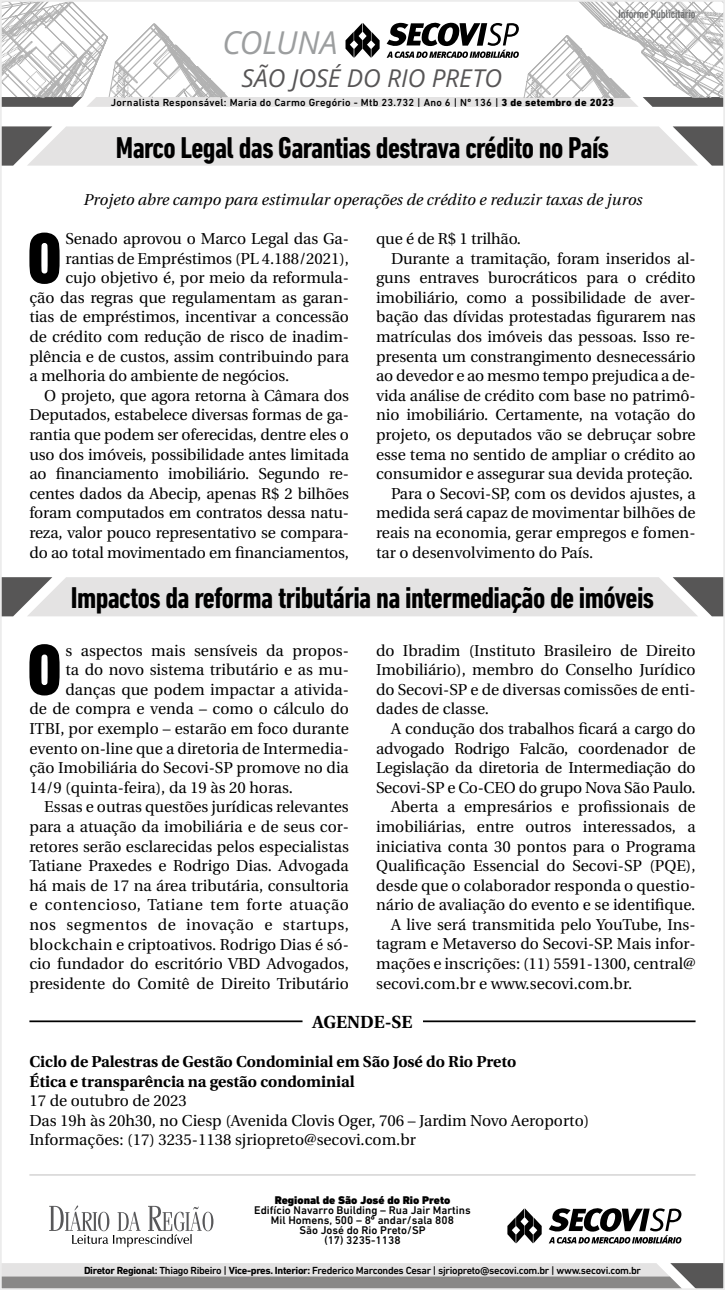
<style>
.page{position:relative;width:725px;height:1290px;background:#fff}
.page>*{position:absolute;margin:0;border:0;box-sizing:border-box;transform-origin:0 0}
.t1{font:800 condensed 73.33px "DIN Next LT Pro";color:#000}
.t2{font:italic 31.5px "Open Sans";letter-spacing:-.01em;color:#9c9e9f}
.t3{font:700 condensed 30.62px "DIN Next LT Pro";letter-spacing:-.02em;color:#000}
.t4{font:italic 24.5px "Open Sans";letter-spacing:-.005em;color:#575556}
.t5{font:700 17.5px "Utopia";color:#000}
.t6{font:15.75px/19.6px "Utopia";letter-spacing:-.005em;color:#000;text-align:justify}
.t7{font:700 15.75px/19.6px "Utopia";color:#000}
.t8{font:15.75px "Utopia";letter-spacing:.03em;color:#000}
.t9{font:italic 15.75px "Utopia";letter-spacing:.005em;color:#000}
.t10{font:500 condensed 12.25px "DIN Next LT Pro";letter-spacing:-.01em;color:#707172}
.t11{font:500 11.38px/9.8px "DIN Next LT Pro";color:#000;text-align:center}
.t12{font:900 11.38px "DIN Next LT Pro";color:#000}
.t13{font:500 10.5px "DIN Next LT Pro";letter-spacing:-.03em;color:#000}
.t14{font:500 10.5px "DIN Next LT Pro";letter-spacing:.025em;color:#000}
.s1{font-weight:800}
.s2{font-weight:700}
</style>
<div class="page">
<svg style="left:3px;top:1263px;width:718px;height:24px;background:#b8b7b6"></svg>
<hr style="left:29px;top:1174px;width:666px;height:2px;background:#dbdada">
<svg style="left:3px;top:126px;width:718px;height:40px;background:#dad9d9"></svg>
<svg style="left:3px;top:577px;width:718px;height:39px;background:#d9d8d8"></svg>
<hr style="left:29px;top:1020px;width:273px;height:2px;background:#000">
<hr style="left:422px;top:1020px;width:273px;height:2px;background:#000">
<svg style="left:49px;top:1205px;width:164px;height:42px"></svg>
<svg style="left:507px;top:1208px;width:34px;height:35px"></svg>
<svg style="left:548px;top:1208px;width:133px;height:35px"></svg>
<svg style="left:3px;top:0;width:722px;height:107px"></svg>
<h2 class="t2" style="left:222px;top:20px;width:116px">COLUNA</h2>
<h3 class="t4" style="left:241px;top:61px;width:262px">SÃO JOSÉ DO RIO PRETO</h3>
<p class="t10" style="left:618px;top:7px;width:79px">Informe Publicitário</p>
<p class="t14" style="left:111px;top:96px;width:504px">Jornalista Responsável: Maria do Carmo Gregório - Mtb 23.732 | Ano 6 | Nº 136 | <span class="s1">3 de setembro de 2023</span></p>
<h3 class="t3" style="left:116px;top:130px;width:494px">Marco Legal das Garantias destrava crédito no País</h3>
<p class="t9" style="left:83px;top:191px;width:560px">Projeto abre campo para estimular operações de crédito e reduzir taxas de juros</p>
<h1 class="t1" style="left:27px;top:216px;width:36px">O</h1>
<p class="t6" style="left:65px;top:229px;width:285px">Senado aprovou o Marco Legal das Ga-</p>
<p class="t6" style="left:65px;top:249px;width:285px">rantias de Empréstimos (PL 4.188/2021),</p>
<p class="t6" style="left:65px;top:268px;width:285px">cujo objetivo é, por meio da reformula-</p>
<p class="t6" style="left:29px;top:288px;width:321px">ção das regras que regulamentam as garan-</p>
<p class="t6" style="left:29px;top:308px;width:321px">tias de empréstimos, incentivar a concessão</p>
<p class="t6" style="left:29px;top:327px;width:321px">de crédito com redução de risco de inadim-</p>
<p class="t6" style="left:29px;top:347px;width:321px">plência e de custos, assim contribuindo para</p>
<p class="t6" style="left:29px;top:366px;width:261px">a melhoria do ambiente de negócios.</p>
<p class="t6" style="left:44px;top:386px;width:306px">O projeto, que agora retorna à Câmara dos</p>
<p class="t6" style="left:29px;top:405px;width:321px">Deputados, estabelece diversas formas de ga-</p>
<p class="t6" style="left:29px;top:425px;width:321px">rantia que podem ser oferecidas, dentre eles o</p>
<p class="t6" style="left:29px;top:445px;width:321px">uso dos imóveis, possibilidade antes limitada</p>
<p class="t6" style="left:29px;top:464px;width:321px">ao financiamento imobiliário. Segundo re-</p>
<p class="t6" style="left:29px;top:484px;width:321px">centes dados da Abecip, apenas R$ 2 bilhões</p>
<p class="t6" style="left:29px;top:503px;width:321px">foram computados em contratos dessa natu-</p>
<p class="t6" style="left:29px;top:523px;width:321px">reza, valor pouco representativo se compara-</p>
<p class="t6" style="left:29px;top:543px;width:321px">do ao total movimentado em financiamentos,</p>
<p class="t6" style="left:376px;top:229px;width:146px">que é de R$ 1 trilhão.</p>
<p class="t6" style="left:391px;top:249px;width:306px">Durante a tramitação, foram inseridos al-</p>
<p class="t6" style="left:376px;top:268px;width:321px">guns entraves burocráticos para o crédito</p>
<p class="t6" style="left:376px;top:288px;width:321px">imobiliário, como a possibilidade de aver-</p>
<p class="t6" style="left:376px;top:308px;width:321px">bação das dívidas protestadas figurarem nas</p>
<p class="t6" style="left:376px;top:327px;width:321px">matrículas dos imóveis das pessoas. Isso re-</p>
<p class="t6" style="left:376px;top:347px;width:321px">presenta um constrangimento desnecessário</p>
<p class="t6" style="left:376px;top:366px;width:321px">ao devedor e ao mesmo tempo prejudica a de-</p>
<p class="t6" style="left:376px;top:386px;width:321px">vida análise de crédito com base no patrimô-</p>
<p class="t6" style="left:376px;top:405px;width:321px">nio imobiliário. Certamente, na votação do</p>
<p class="t6" style="left:376px;top:425px;width:321px">projeto, os deputados vão se debruçar sobre</p>
<p class="t6" style="left:376px;top:445px;width:321px">esse tema no sentido de ampliar o crédito ao</p>
<p class="t6" style="left:376px;top:464px;width:318px">consumidor e assegurar sua devida proteção.</p>
<p class="t6" style="left:391px;top:484px;width:306px">Para o Secovi-SP, com os devidos ajustes, a</p>
<p class="t6" style="left:376px;top:503px;width:321px">medida será capaz de movimentar bilhões de</p>
<p class="t6" style="left:376px;top:523px;width:321px">reais na economia, gerar empregos e fomen-</p>
<p class="t6" style="left:376px;top:543px;width:218px">tar o desenvolvimento do País.</p>
<h3 class="t3" style="left:71px;top:580px;width:584px">Impactos da reforma tributária na intermediação de imóveis</h3>
<h1 class="t1" style="left:27px;top:628px;width:36px">O</h1>
<p class="t6" style="left:65px;top:641px;width:285px">s aspectos mais sensíveis da propos-</p>
<p class="t6" style="left:65px;top:660px;width:285px">ta do novo sistema tributário e as mu-</p>
<p class="t6" style="left:65px;top:680px;width:285px">danças que podem impactar a ativida-</p>
<p class="t6" style="left:29px;top:699px;width:321px">de de compra e venda – como o cálculo do</p>
<p class="t6" style="left:29px;top:719px;width:321px">ITBI, por exemplo – estarão em foco durante</p>
<p class="t6" style="left:29px;top:739px;width:321px">evento on-line que a diretoria de Intermedia-</p>
<p class="t6" style="left:29px;top:758px;width:321px">ção Imobiliária do Secovi-SP promove no dia</p>
<p class="t6" style="left:29px;top:778px;width:265px">14/9 (quinta-feira), da 19 às 20 horas.</p>
<p class="t6" style="left:44px;top:797px;width:306px">Essas e outras questões jurídicas relevantes</p>
<p class="t6" style="left:29px;top:817px;width:321px">para a atuação da imobiliária e de seus cor-</p>
<p class="t6" style="left:29px;top:837px;width:321px">retores serão esclarecidas pelos especialistas</p>
<p class="t6" style="left:29px;top:856px;width:321px">Tatiane Praxedes e Rodrigo Dias. Advogada</p>
<p class="t6" style="left:29px;top:876px;width:321px">há mais de 17 na área tributária, consultoria</p>
<p class="t8" style="left:29px;top:896px;width:321px">e contencioso, Tatiane tem forte atuação</p>
<p class="t8" style="left:29px;top:916px;width:321px">nos segmentos de inovação e startups,</p>
<p class="t6" style="left:29px;top:935px;width:321px">blockchain e criptoativos. Rodrigo Dias é só-</p>
<p class="t6" style="left:29px;top:954px;width:321px">cio fundador do escritório VBD Advogados,</p>
<p class="t6" style="left:29px;top:974px;width:321px">presidente do Comitê de Direito Tributário</p>
<p class="t6" style="left:376px;top:641px;width:321px">do Ibradim (Instituto Brasileiro de Direito Imobiliário), membro do Conselho Jurídico do Secovi-SP e de diversas comissões de enti&shy;dades de classe.</p>
<p class="t6" style="left:391px;top:719px;width:306px">A condução dos trabalhos ficará a cargo do</p>
<p class="t6" style="left:376px;top:739px;width:321px">advogado Rodrigo Falcão, coordenador de</p>
<p class="t6" style="left:376px;top:758px;width:321px">Legislação da diretoria de Intermediação do</p>
<p class="t6" style="left:376px;top:778px;width:321px">Secovi-SP e Co-CEO do grupo Nova São Paulo.</p>
<p class="t6" style="left:391px;top:797px;width:306px">Aberta a empresários e profissionais de</p>
<p class="t6" style="left:376px;top:817px;width:321px">imobiliárias, entre outros interessados, a</p>
<p class="t6" style="left:376px;top:837px;width:321px">iniciativa conta 30 pontos para o Programa</p>
<p class="t6" style="left:376px;top:856px;width:321px">Qualificação Essencial do Secovi-SP (PQE),</p>
<p class="t6" style="left:376px;top:876px;width:321px">desde que o colaborador responda o questio-</p>
<p class="t6" style="left:376px;top:895px;width:320px">nário de avaliação do evento e se identifique.</p>
<p class="t6" style="left:391px;top:915px;width:306px">A live será transmitida pelo YouTube, Ins-</p>
<p class="t6" style="left:376px;top:934px;width:321px">tagram e Metaverso do Secovi-SP. Mais infor-</p>
<p class="t6" style="left:376px;top:954px;width:321px">mações e inscrições: (11) 5591-1300, central@</p>
<p class="t6" style="left:376px;top:974px;width:257px">secovi.com.br e www.secovi.com.br.</p>
<p class="t5" style="left:312px;top:1012px;width:101px">AGENDE-SE</p>
<p class="t7" style="left:29px;top:1052px;width:488px">Ciclo de Palestras de Gestão Condominial em São José do Rio Preto<br>Ética e transparência na gestão condominial</p>
<p class="t6" style="left:29px;top:1091px;width:561px;text-align:left">17 de outubro de 2023<br>Das 19h às 20h30, no Ciesp (Avenida Clovis Oger, 706 – Jardim Novo Aeroporto)<br>Informações: (17) 3235-1138 sjriopreto@secovi.com.br</p>
<p class="t12" style="left:274px;top:1193px;width:177px">Regional de São José do Rio Preto</p>
<p class="t11" style="left:254px;top:1205px;width:218px">Edifício Navarro Building – Rua Jair Martins<br>Mil Homens, 500 – 8º andar/sala 808<br>São José do Rio Preto/SP<br>(17) 3235-1138</p>
<p class="t13" style="left:84px;top:1264px;width:558px"><span class="s2">Diretor Regional:</span> Thiago Ribeiro | <span class="s2">Vice-pres. Interior:</span> Frederico Marcondes Cesar | sjriopreto@secovi.com.br | www.secovi.com.br</p>
</div>
